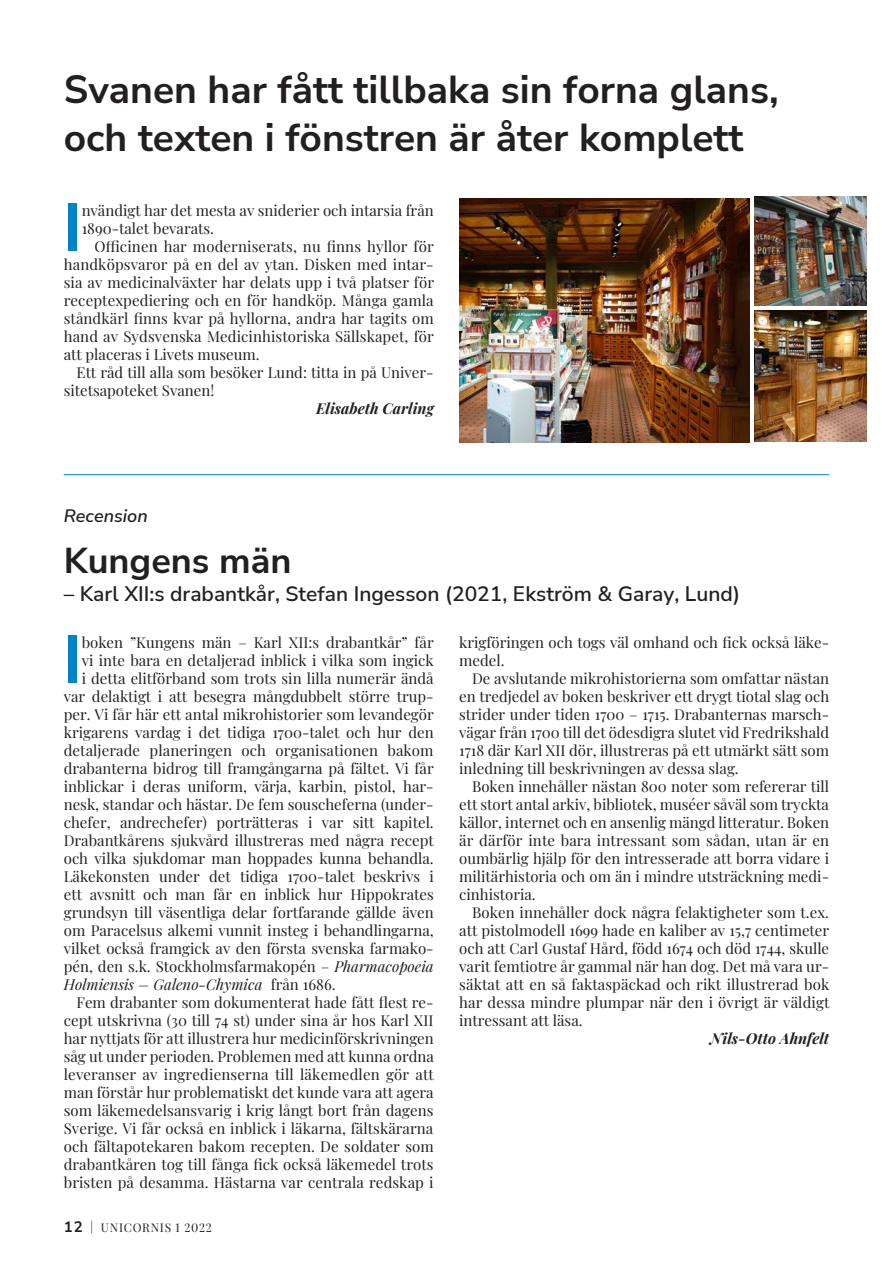
<style>
.page{position:relative;width:893px;height:1263px;background:#fff}
.page>*{position:absolute;margin:0;border:0;box-sizing:border-box;transform-origin:0 0}
.Bröd_utan_indrag_anf{font:700 66.75px "Nunito Sans";color:#0082c8;scale:.95 1}
.Rubrik{font:700 39px/48px "Nunito Sans";color:#231f20}
.Rubrik-2{font:700 36px "Nunito Sans";color:#231f20}
.Rubrik-3{font:600 21px "Nunito Sans";color:#231f20}
.Liten_namnrubrik{font:italic 600 18px "Nunito Sans";color:#231f20}
.Bröd_med_indrag{font:15px/18px "Playfair Display";color:#231f20;text-align:justify}
.Bröd_utan_indrag_anf-2{font:15px/18px "Playfair Display";color:#231f20}
.Bröd_utan_indrag_anf-3{font:italic 15px "Playfair Display";color:#231f20}
.Författare{font:italic 700 15px "Playfair Display";color:#231f20}
.t1{font:12px "Playfair Display";letter-spacing:.06em;color:#231f20}
.s1{font-style:italic}
.s2{font-style:normal}
.s3{font-family:"Nunito Sans";font-weight:700;font-size:15px}
</style>
<div class="page">
<img style="left:459px;top:198px;width:291px;height:245px">
<img style="left:755px;top:310px;width:111px;height:131px">
<img style="left:755px;top:197px;width:111px;height:109px">
<hr style="left:64px;top:474px;width:765px;height:1px;background:#0082c8">
<p class="Rubrik" style="left:64px;top:64px;width:716px">Svanen har fått tillbaka sin forna glans, och texten i fönstren är åter komplett</p>
<p class="Bröd_utan_indrag_anf" style="left:64px;top:180px;width:20px">I</p>
<p class="Bröd_utan_indrag_anf-2" style="left:82px;top:200px;width:354px">nvändigt har det mesta av sniderier och intarsia från<br>1890-talet bevarats.</p>
<p class="Bröd_med_indrag" style="left:64px;top:236px;width:372px;text-indent:31px">Officinen har moderniserats, nu finns hyllor för handköpsvaror på en del av ytan. Disken med intar&shy;sia av medicinalväxter har delats upp i två platser för receptexpediering och en för handköp. Många gamla ståndkärl finns kvar på hyllorna, andra har tagits om hand av Sydsvenska Medicinhistoriska Sällskapet, för att placeras i Livets museum.</p>
<p class="Bröd_med_indrag" style="left:64px;top:362px;width:371px;text-indent:13px">Ett råd till alla som besöker Lund: titta in på Univer&shy;sitetsapoteket Svanen!</p>
<p class="Författare" style="left:316px;top:397px;width:119px">Elisabeth Carling</p>
<p class="Liten_namnrubrik" style="left:64px;top:503px;width:85px">Recension</p>
<p class="Rubrik-2" style="left:64px;top:535px;width:229px">Kungens män</p>
<p class="Rubrik-3" style="left:64px;top:579px;width:678px">– Karl XII:s drabantkår, Stefan Ingesson (2021, Ekström &amp; Garay, Lund)</p>
<p class="Bröd_utan_indrag_anf" style="left:64px;top:612px;width:20px">I</p>
<p class="Bröd_utan_indrag_anf-2" style="left:82px;top:632px;width:354px">boken ”Kungens män – Karl XII:s drabantkår” får</p>
<p class="Bröd_utan_indrag_anf-2" style="left:82px;top:650px;width:354px">vi inte bara en detaljerad inblick i vilka som ingick</p>
<p class="Bröd_utan_indrag_anf-2" style="left:82px;top:668px;width:354px">i detta elitförband som trots sin lilla numerär ändå</p>
<p class="Bröd_utan_indrag_anf-2" style="left:64px;top:686px;width:371px">var delaktigt i att besegra mångdubbelt större trup-</p>
<p class="Bröd_utan_indrag_anf-2" style="left:64px;top:704px;width:371px">per. Vi får här ett antal mikrohistorier som levandegör</p>
<p class="Bröd_utan_indrag_anf-2" style="left:64px;top:722px;width:371px">krigarens vardag i det tidiga 1700-talet och hur den</p>
<p class="Bröd_utan_indrag_anf-2" style="left:64px;top:740px;width:371px">detaljerade planeringen och organisationen bakom</p>
<p class="Bröd_utan_indrag_anf-2" style="left:64px;top:758px;width:371px">drabanterna bidrog till framgångarna på fältet. Vi får</p>
<p class="Bröd_utan_indrag_anf-2" style="left:64px;top:776px;width:371px">inblickar i deras uniform, värja, karbin, pistol, har-</p>
<p class="Bröd_utan_indrag_anf-2" style="left:64px;top:794px;width:371px">nesk, standar och hästar. De fem souscheferna (under-</p>
<p class="Bröd_utan_indrag_anf-2" style="left:64px;top:812px;width:371px">chefer, andrechefer) porträtteras i var sitt kapitel.</p>
<p class="Bröd_utan_indrag_anf-2" style="left:64px;top:830px;width:371px">Drabantkårens sjukvård illustreras med några recept</p>
<p class="Bröd_utan_indrag_anf-2" style="left:64px;top:848px;width:371px">och vilka sjukdomar man hoppades kunna behandla.</p>
<p class="Bröd_utan_indrag_anf-2" style="left:64px;top:866px;width:371px">Läkekonsten under det tidiga 1700-talet beskrivs i</p>
<p class="Bröd_utan_indrag_anf-2" style="left:64px;top:884px;width:371px">ett avsnitt och man får en inblick hur Hippokrates</p>
<p class="Bröd_utan_indrag_anf-2" style="left:64px;top:902px;width:371px">grundsyn till väsentliga delar fortfarande gällde även</p>
<p class="Bröd_utan_indrag_anf-2" style="left:64px;top:920px;width:371px">om Paracelsus alkemi vunnit insteg i behandlingarna,</p>
<p class="Bröd_utan_indrag_anf-2" style="left:64px;top:938px;width:371px">vilket också framgick av den första svenska farmako-</p>
<p class="Bröd_utan_indrag_anf-2" style="left:64px;top:956px;width:371px">pén, den s.k. Stockholmsfarmakopén – <span class="s1">Pharmacopoeia</span></p>
<p class="Bröd_utan_indrag_anf-3" style="left:64px;top:973px;width:273px">Holmiensis – Galeno-Chymica <span class="s2">från 1686.</span></p>
<p class="Bröd_med_indrag" style="left:64px;top:992px;width:372px;text-indent:13px">Fem drabanter som dokumenterat hade fått flest re&shy;cept utskrivna (30 till 74 st) under sina år hos Karl XII har nyttjats för att illustrera hur medicinförskrivningen såg ut under perioden. Problemen med att kunna ordna leveranser av ingredienserna till läkemedlen gör att man förstår hur problematiskt det kunde vara att agera som läkemedelsansvarig i krig långt bort från dagens Sverige. Vi får också en inblick i läkarna, fältskärarna och fältapotekaren bakom recepten. De soldater som drabantkåren tog till fånga fick också läkemedel trots bristen på desamma. Hästarna var centrala redskap i</p>
<p class="t1" style="left:64px;top:1218px;width:149px"><span class="s3">12</span> | UNICORNIS 1 2022</p>
<p class="Bröd_med_indrag" style="left:459px;top:632px;width:371px">krigföringen och togs väl omhand och fick också läke&shy;medel.</p>
<p class="Bröd_med_indrag" style="left:459px;top:668px;width:371px;text-indent:13px">De avslutande mikrohistorierna som omfattar nästan en tredjedel av boken beskriver ett drygt tiotal slag och strider under tiden 1700 – 1715. Drabanternas marsch&shy;vägar från 1700 till det ödesdigra slutet vid Fredrikshald 1718 där Karl XII dör, illustreras på ett utmärkt sätt som inledning till beskrivningen av dessa slag.</p>
<p class="Bröd_med_indrag" style="left:459px;top:776px;width:371px;text-indent:13px">Boken innehåller nästan 800 noter som refererar till ett stort antal arkiv, bibliotek, muséer såväl som tryckta källor, internet och en ansenlig mängd litteratur. Boken är därför inte bara intressant som sådan, utan är en oumbärlig hjälp för den intresserade att borra vidare i militärhistoria och om än i mindre utsträckning medi&shy;cinhistoria.</p>
<p class="Bröd_med_indrag" style="left:459px;top:902px;width:372px;text-indent:13px">Boken innehåller dock några felaktigheter som t.ex. att pistolmodell 1699 hade en kaliber av 15,7 centimeter och att Carl Gustaf Hård, född 1674 och död 1744, skulle varit femtiotre år gammal när han dog. Det må vara ur&shy;säktat att en så faktaspäckad och rikt illustrerad bok har dessa mindre plumpar när den i övrigt är väldigt intressant att läsa.</p>
<p class="Författare" style="left:710px;top:1027px;width:120px">Nils-Otto Ahnfelt</p>
</div>
